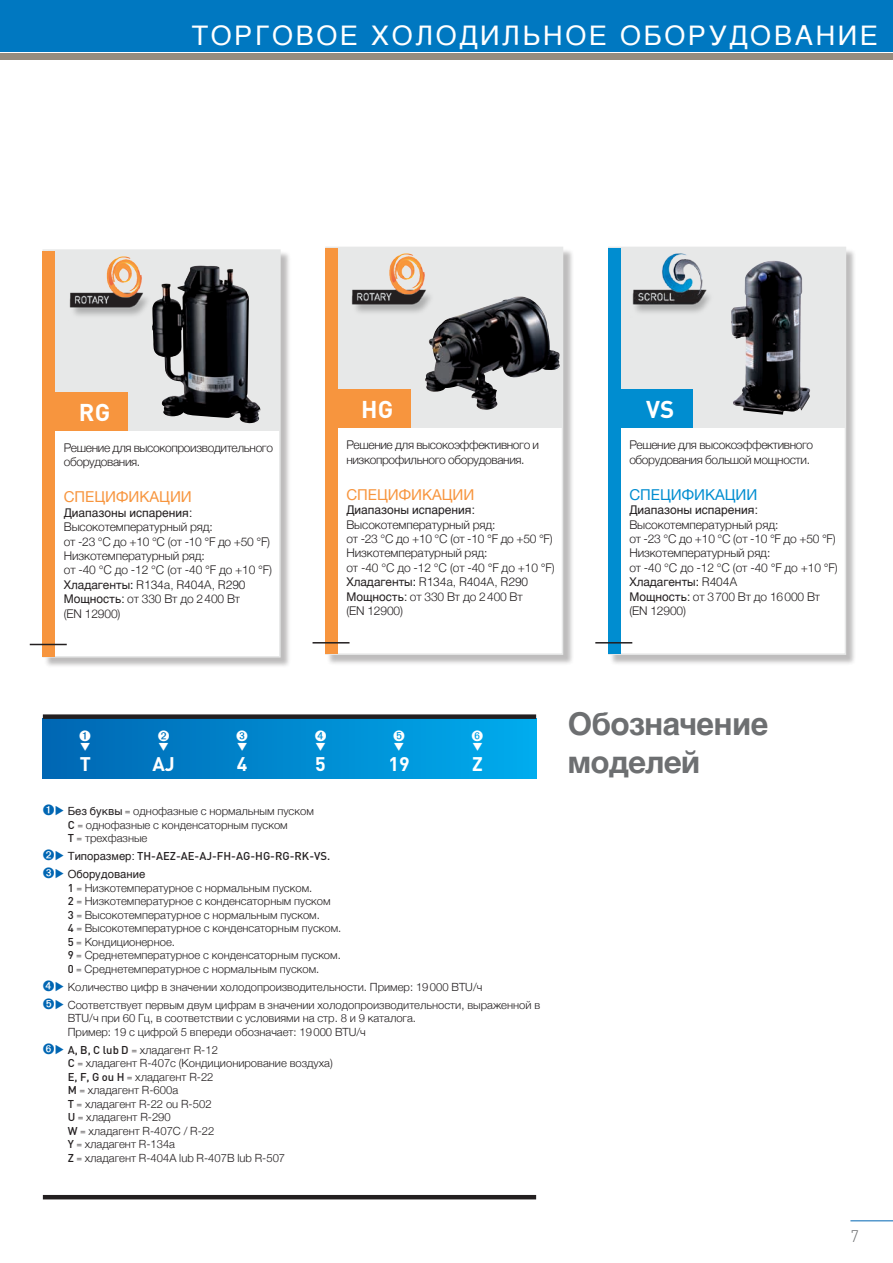
<style>
.page{position:relative;width:893px;height:1263px;background:#fff}
.page>*{position:absolute;margin:0;border:0;box-sizing:border-box;transform-origin:0 0}
.t1{font:700 31.5px "Helvetica";letter-spacing:-.02em;color:#6d6f71}
.t2{font:700 31.5px "Helvetica Neue";color:#6d6f71}
.t3{font:27px "Helvetica";letter-spacing:.1em;color:#fff}
.t4{font:700 24px "DIN";color:#fff}
.t5{font:700 19.5px "DIN";color:#fff}
.t6{font:300 16.5px "DIN";color:#6d6f71}
.t7{font:15px "Helvetica Neue";color:#f7953e}
.t8{font:15px "Helvetica Neue";color:#008dd0}
.t9{font:300 12px/14.4px "Helvetica Neue";letter-spacing:-.01em;color:#231f20}
.t10{font:300 12px/14.4px "Helvetica Neue";letter-spacing:-.03em;color:#231f20}
.t11{font:12px "Helvetica";color:#231f20}
.t12{font:300 12px "Helvetica";letter-spacing:-.01em;color:#231f20}
.t13{font:300 11.25px/13.5px "Helvetica Neue";color:#231f20}
.t14{font:500 11.25px "DIN";color:#231f20}
.t15{font:11.25px "Helvetica";color:#231f20}
.s1{font-family:"Helvetica"}
.s2{font-family:"Helvetica Neue";font-weight:400}
.s3{font-family:"Helvetica";font-weight:400}
.s4{font-weight:400}
.s5{font-family:"DIN"}
.s6{font-family:"DIN";font-weight:500}
.s7{color:#0066b3}
</style>
<div class="page">
<hr style="left:850px;top:1220px;width:43px;height:1px;background:#0066b3">
<div style="left:44px;top:251px;width:247px;height:417px;background:#231f20;opacity:.3"></div>
<div style="left:43px;top:249px;width:238px;height:408px;background:#fff;border:2px solid #e7e8e8"></div>
<div style="left:48px;top:250px;width:232px;height:180px;background:#e7e8e8"></div>
<img style="left:152px;top:265px;width:108px;height:158px">
<div style="left:54px;top:392px;width:74px;height:38px;background:#f7953e"></div>
<div style="left:43px;top:251px;width:12px;height:405px;background:#f7953e"></div>
<img style="left:69px;top:256px;width:79px;height:60px">
<hr style="left:30px;top:644px;width:37px;height:1px;background:#231f20">
<div style="left:326px;top:248px;width:248px;height:417px;background:#231f20;opacity:.3"></div>
<div style="left:325px;top:247px;width:238px;height:408px;background:#fff;border:2px solid #e7e8e8"></div>
<div style="left:331px;top:247px;width:231px;height:180px;background:#e7e8e8"></div>
<div style="left:337px;top:389px;width:73px;height:38px;background:#f7953e"></div>
<div style="left:325px;top:248px;width:13px;height:406px;background:#f7953e"></div>
<img style="left:351px;top:253px;width:79px;height:60px">
<hr style="left:313px;top:642px;width:37px;height:1px;background:#231f20">
<hr style="left:43px;top:1195px;width:493px;height:4px;background:#231f20">
<div style="left:43px;top:719px;width:493px;height:59px;background:linear-gradient(to right,#0066b2,#00aced)"></div>
<div style="left:43px;top:714px;width:493px;height:5px;background:#231f20"></div>
<img style="left:425px;top:296px;width:135px;height:114px">
<div style="left:609px;top:248px;width:248px;height:417px;background:#231f20;opacity:.3"></div>
<div style="left:608px;top:247px;width:238px;height:408px;background:#fff;border:2px solid #e7e8e8"></div>
<div style="left:614px;top:248px;width:231px;height:179px;background:#e7e8e8"></div>
<img style="left:731px;top:261px;width:79px;height:154px">
<div style="left:620px;top:389px;width:73px;height:38px;background:#008dd0"></div>
<img style="left:632px;top:253px;width:78px;height:60px">
<div style="left:608px;top:248px;width:13px;height:406px;background:#008dd0"></div>
<hr style="left:595px;top:642px;width:37px;height:1px;background:#231f20">
<div style="left:0;top:0;width:893px;height:51px;background:#0078c1"></div>
<div style="left:0;top:54px;width:893px;height:6px;background:#948c7f"></div>
<svg style="left:80px;top:730px;width:11px;height:21px"></svg>
<svg style="left:158px;top:730px;width:11px;height:21px"></svg>
<svg style="left:394px;top:730px;width:10px;height:21px"></svg>
<svg style="left:472px;top:730px;width:11px;height:21px"></svg>
<svg style="left:237px;top:730px;width:11px;height:21px"></svg>
<svg style="left:315px;top:730px;width:11px;height:21px"></svg>
<h2 class="t3" style="left:192px;top:14px;width:688px">ТОРГОВОЕ ХОЛОДИЛЬНОЕ ОБОРУДОВАНИЕ</h2>
<h3 class="t4" style="left:79px;top:397px;width:33px">RG</h3>
<h3 class="t4" style="left:361px;top:394px;width:33px">HG</h3>
<h3 class="t4" style="left:646px;top:394px;width:30px">VS</h3>
<p class="t10" style="left:64px;top:440px;width:211px">Решение для высокопроизводительного оборудования.</p>
<h3 class="t7" style="left:64px;top:488px;width:11px">СПЕ</h3>
<h3 class="t7" style="left:94px;top:488px;width:99px">ЦИФИКАЦИИ</h3>
<p class="t11" style="left:64px;top:503px;width:130px">Диапазоны испарения:</p>
<p class="t9" style="left:64px;top:519px;width:210px">Высокотемпературный ряд:<br>от -23 <span class="s1">°C</span> до +10 <span class="s1">°C</span> (от -10 °F до +50 °F)<br>Низкотемпературный ряд:<br>от -40 <span class="s1">°C</span> до -12 <span class="s1">°C</span> (от -40 °F до +10 °F)</p>
<p class="t12" style="left:64px;top:577px;width:183px"><span class="s2">Хладагенты:</span> R134a, R404A, R290</p>
<p class="t9" style="left:64px;top:591px;width:178px"><span class="s3">Мощность:</span> от 330 Вт до 2400 Вт (EN 12900)</p>
<p class="t10" style="left:346px;top:438px;width:194px">Решение для высокоэффективного и низкопрофильного оборудования.</p>
<h3 class="t7" style="left:346px;top:485px;width:11px">СПЕ</h3>
<h3 class="t7" style="left:377px;top:485px;width:99px">ЦИФИКАЦИИ</h3>
<p class="t11" style="left:346px;top:501px;width:130px">Диапазоны испарения:</p>
<p class="t9" style="left:346px;top:517px;width:210px">Высокотемпературный ряд:<br>от -23 <span class="s1">°C</span> до +10 <span class="s1">°C</span> (от -10 °F до +50 °F)<br>Низкотемпературный ряд:<br>от -40 <span class="s1">°C</span> до -12 <span class="s1">°C</span> (от -40 °F до +10 °F)</p>
<p class="t12" style="left:346px;top:574px;width:183px"><span class="s2">Хладагенты:</span> R134a, R404A, R290</p>
<p class="t9" style="left:346px;top:589px;width:178px"><span class="s3">Мощность:</span> от 330 Вт до 2400 Вт (EN 12900)</p>
<p class="t10" style="left:629px;top:438px;width:185px">Решение для высокоэффективного оборудования большой мощности.</p>
<h3 class="t8" style="left:629px;top:485px;width:11px">СПЕ</h3>
<h3 class="t8" style="left:660px;top:485px;width:99px">ЦИФИКАЦИИ</h3>
<p class="t11" style="left:629px;top:501px;width:130px">Диапазоны испарения:</p>
<p class="t9" style="left:629px;top:517px;width:210px">Высокотемпературный ряд:<br>от -23 <span class="s1">°C</span> до +10 <span class="s1">°C</span> (от -10 °F до +50 °F)<br>Низкотемпературный ряд:<br>от -40 <span class="s1">°C</span> до -12 <span class="s1">°C</span> (от -40 °F до +10 °F)<br><span class="s4">Хладагенты:</span> <span class="s1">R404A<br></span><span class="s3">Мощность:</span> от 3700 Вт до 16000 Вт (EN 12900)</p>
<h3 class="t5" style="left:80px;top:751px;width:13px">T</h3>
<h3 class="t5" style="left:152px;top:751px;width:24px">AJ</h3>
<h3 class="t5" style="left:237px;top:751px;width:12px">4</h3>
<h3 class="t5" style="left:315px;top:751px;width:12px">5</h3>
<h3 class="t5" style="left:388px;top:751px;width:23px">19</h3>
<h3 class="t5" style="left:472px;top:751px;width:12px">Z</h3>
<p class="t13" style="left:68px;top:804px;width:248px"><span class="s3">Без буквы</span> <span class="s5">=</span> однофазные с нормальным пуском<br><span class="s6">C</span> <span class="s5">=</span> однофазные с конденсаторным пуском<br><span class="s6">T</span> <span class="s5">=</span> трехфазные</p>
<p class="t14" style="left:68px;top:849px;width:264px"><span class="s3">Типоразмер:</span> TH-AEZ-AE-AJ-FH-AG-HG-RG-RK-VS.</p>
<p class="t15" style="left:43px;top:866px;width:104px"><span class="s7">✓</span> Оборудование</p>
<p class="t13" style="left:68px;top:881px;width:275px"><span class="s6">1</span> <span class="s5">=</span> Низкотемпературное с нормальным пуском.<br><span class="s6">2</span> <span class="s5">=</span> Низкотемпературное с конденсаторным пуском<br><span class="s6">3</span> <span class="s5">=</span> Высокотемпературное с нормальным пуском.<br><span class="s6">4</span> <span class="s5">=</span> Высокотемпературное с конденсаторным пуском.<br><span class="s6">5</span> <span class="s5">=</span> Кондиционерное.<br><span class="s6">9</span> <span class="s5">=</span> Cреднетемпературное с конденсаторным пуском.<br><span class="s6">0</span> <span class="s5">=</span> Cреднетемпературное с нормальным пуском.</p>
<p class="t13" style="left:68px;top:977px;width:474px;line-height:18px;text-indent:-25px"><span class="s7">✔</span> Количество цифр в значении холодопроизводительности. Пример: 19000 BTU/ч<br>Соответствует первым двум цифрам в значении холодопроизводительности, выраженной в</p>
<p class="t13" style="left:68px;top:1011px;width:350px">BTU/ч при 60 Гц, в соответствии с условиями на стр. 8 и 9 каталога.<br>Пример: 19 с цифрой 5 впереди обозначает: 19000 BTU/ч</p>
<p class="t13" style="left:68px;top:1043px;width:267px"><span class="s6">A, B, C lub D</span> <span class="s5">=</span> хладагент R-12<br><span class="s6">C</span> <span class="s5">=</span> хладагент R-407c (Кондиционирование воздуха)<br><span class="s6">E, F, G ou H</span> <span class="s5">=</span> хладагент R-22<br><span class="s6">M</span> <span class="s5">=</span> хладагент R-600a<br><span class="s6">T</span> <span class="s5">=</span> хладагент R-22 ou R-502<br><span class="s6">U</span> <span class="s5">=</span> хладагент R-290<br><span class="s6">W</span> <span class="s5">=</span> хладагент R-407C / R-22<br><span class="s6">Y</span> <span class="s5">=</span> хладагент R-134a<br><span class="s6">Z</span> <span class="s5">=</span> хладагент R-404A lub R-407B lub R-507</p>
<h1 class="t1" style="left:568px;top:699px;width:202px">Обозначение</h1>
<h1 class="t2" style="left:568px;top:742px;width:134px">моделей</h1>
<h3 class="t6" style="left:850px;top:1226px;width:10px">7</h3>
</div>
